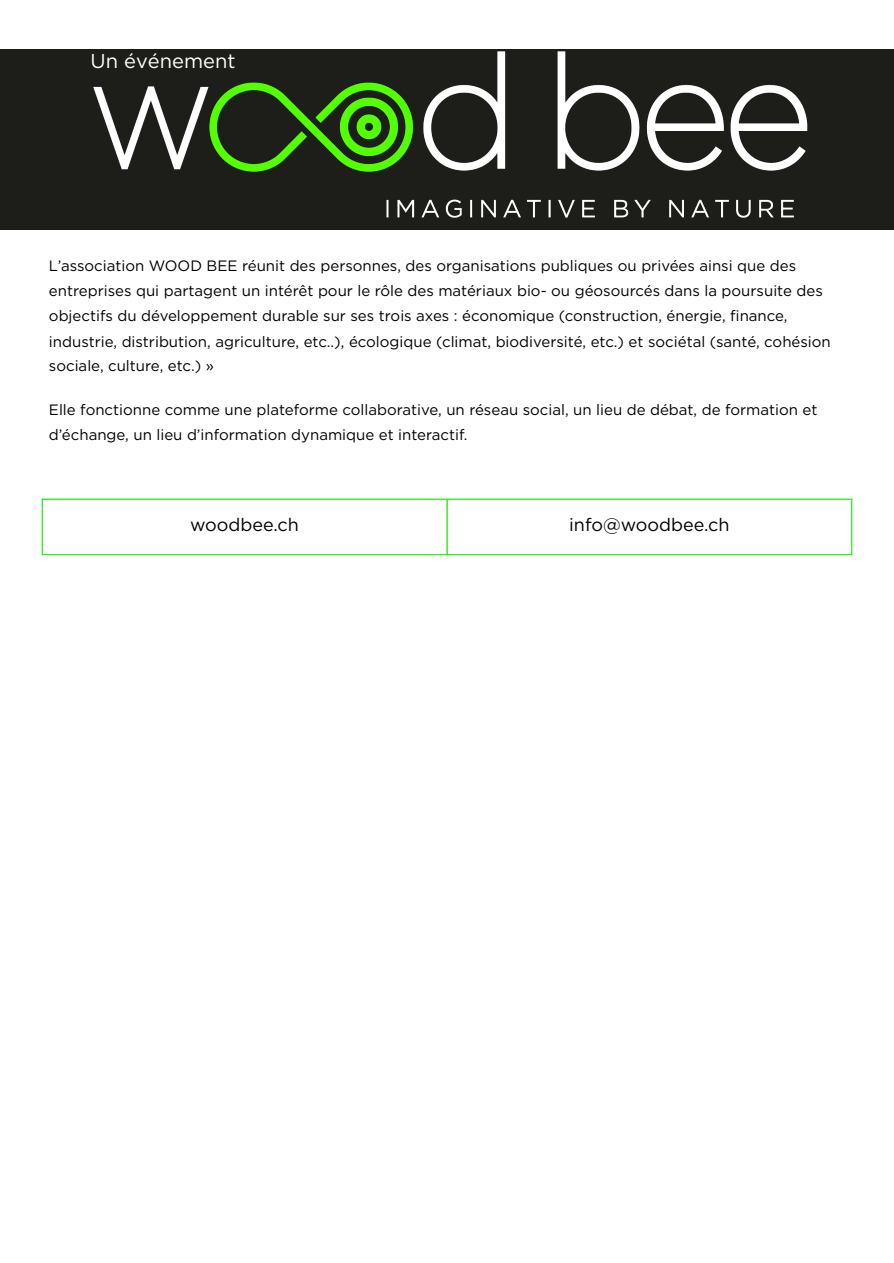
<style>
.page{position:relative;width:894px;height:1263px;background:#fff}
.page>*{position:absolute;margin:0;border:0;box-sizing:border-box;transform-origin:0 0}
.t1{font:20.1px "Gotham";color:#fff}
.t2{font:18px "Gotham";color:#000}
.t3{font:15px/25px "Gotham";color:#000}
</style>
<div class="page">
<div style="left:0;top:50px;width:893px;height:179px;background:#1d1d1a"></div>
<img style="left:84px;top:51px;width:733px;height:179px">
<hr style="left:42px;top:500px;width:1px;height:54px;background:#14fd00">
<hr style="left:446px;top:500px;width:1px;height:54px;background:#14fd00">
<hr style="left:851px;top:500px;width:1px;height:54px;background:#14fd00">
<hr style="left:42px;top:499px;width:810px;height:1px;background:#14fd00">
<hr style="left:42px;top:554px;width:810px;height:1px;background:#14fd00">
<p class="t1" style="left:91px;top:49px;width:146px">Un événement</p>
<p class="t3" style="left:49px;top:253px;width:783px">L’association WOOD BEE réunit des personnes, des organisations publiques ou privées ainsi que des entreprises qui partagent un intérêt pour le rôle des matériaux bio- ou géosourcés dans la poursuite des objectifs du développement durable sur ses trois axes : économique (construction, énergie, fi nance, industrie, distribution, agriculture, etc..), écologique (climat, biodiversité, etc.) et sociétal (santé, cohésion sociale, culture, etc.) »</p>
<p class="t3" style="left:49px;top:397px;width:769px">Elle fonctionne comme une plateforme collaborative, un réseau social, un lieu de débat, de formation et d’échange, un lieu d’information dynamique et interactif.</p>
<p class="t2" style="left:190px;top:514px;width:110px">woodbee.ch</p>
<p class="t2" style="left:569px;top:514px;width:162px">info@woodbee.ch</p>
</div>
